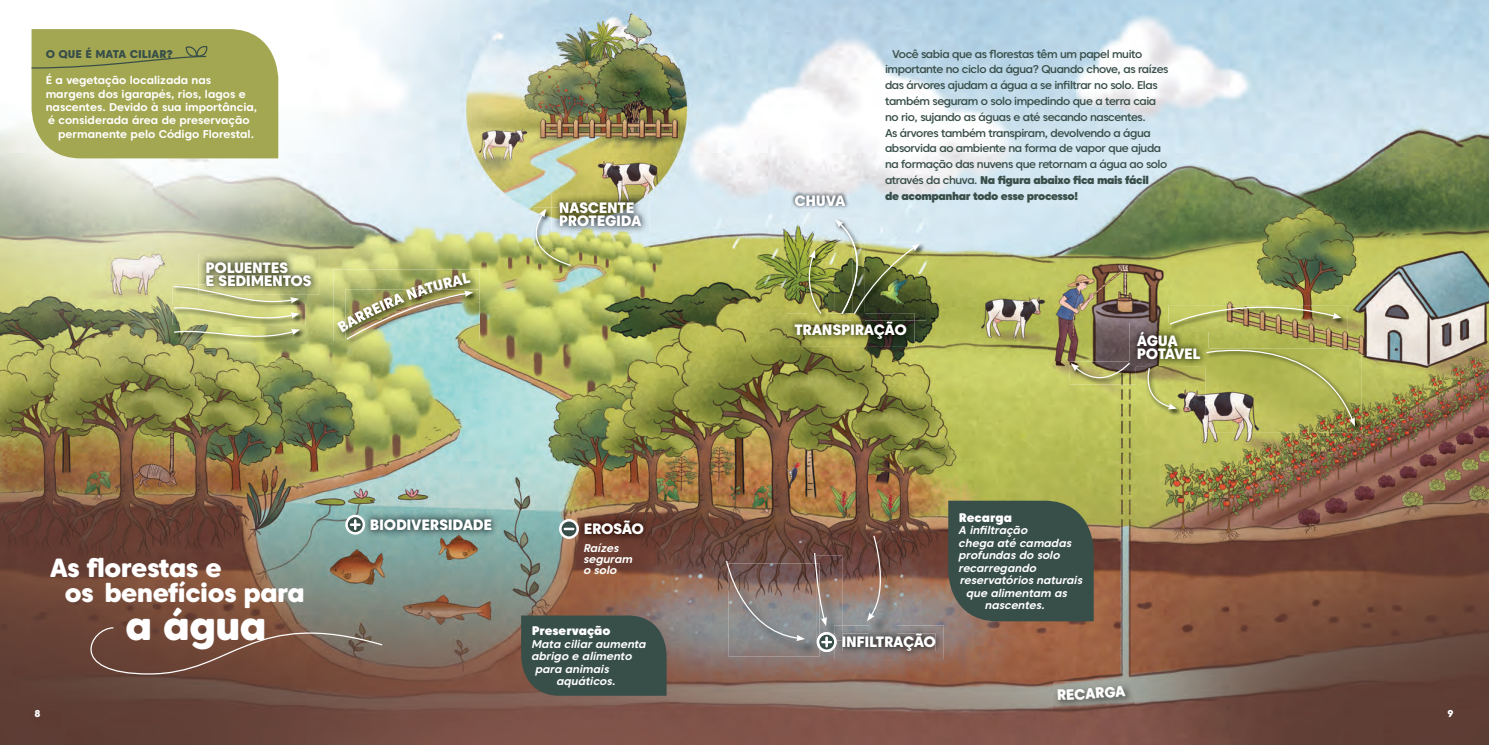
<style>
.page{position:relative;width:1489px;height:745px;background:#fff}
.page>*{position:absolute;margin:0;border:0;box-sizing:border-box;transform-origin:0 0}
.t1{font:800 40.75px "Caros Soft";color:#fff}
.t2{font:800 26.25px/25.2px "Caros Soft";letter-spacing:-.02em;color:#fff}
.t3{font:800 15px/13px "Caros Soft";letter-spacing:-.02em;color:#fff}
.t4{font:800 15px/13px "Caros Soft";letter-spacing:-.04em;color:#fff}
.t5{font:900 12.5px "Caros Soft";color:#fff}
.t6{font:500 11.25px/15.8px "Caros Soft";letter-spacing:-.04em;color:#384e49}
.t7{font:italic 700 11.25px/10.8px "Caros Soft";color:#fff}
.t8{font:700 11.25px "Caros Soft";color:#fff}
.t9{font:800 11.25px "Caros Soft";color:#384e49}
.t10{font:800 10px "Caros Soft";color:#fff}
.s1{font-weight:900;color:#394f4a}
</style>
<div class="page">
<img style="left:0;top:0;width:1488px;height:744px">
<svg style="left:65px;top:606px;width:318px;height:68px;background:#765445"></svg>
<img style="left:791px;top:191px;width:57px;height:18px">
<img style="left:551px;top:194px;width:98px;height:40px">
<img style="left:559px;top:202px;width:74px;height:11px">
<img style="left:577px;top:215px;width:64px;height:11px">
<img style="left:787px;top:313px;width:127px;height:33px">
<img style="left:1129px;top:323px;width:76px;height:43px">
<img style="left:1137px;top:331px;width:40px;height:14px">
<img style="left:198px;top:254px;width:121px;height:40px">
<img style="left:207px;top:275px;width:104px;height:11px">
<img style="left:363px;top:510px;width:136px;height:27px">
<img style="left:576px;top:512px;width:75px;height:29px">
<img style="left:173px;top:284px;width:132px;height:21px">
<img style="left:198px;top:284px;width:107px;height:10px">
<img style="left:207px;top:284px;width:98px;height:2px">
<img style="left:300px;top:309px;width:5px;height:16px">
<img style="left:300px;top:305px;width:5px;height:4px">
<img style="left:300px;top:327px;width:6px;height:16px">
<svg style="left:172px;top:285px;width:128px;height:59px;background:#bdc27f"></svg>
<img style="left:534px;top:207px;width:43px;height:65px">
<img style="left:551px;top:207px;width:26px;height:27px">
<img style="left:559px;top:207px;width:18px;height:6px">
<img style="left:572px;top:215px;width:5px;height:11px">
<svg style="left:518px;top:208px;width:54px;height:58px;background:#bfc899"></svg>
<img style="left:869px;top:538px;width:27px;height:87px">
<svg style="left:867px;top:534px;width:23px;height:87px;background:#866b62"></svg>
<img style="left:807px;top:249px;width:20px;height:71px">
<svg style="left:801px;top:249px;width:21px;height:65px"></svg>
<img style="left:920px;top:242px;width:6px;height:78px">
<img style="left:834px;top:219px;width:86px;height:101px">
<img style="left:1145px;top:367px;width:37px;height:48px">
<img style="left:1069px;top:361px;width:1px;height:23px">
<svg style="left:1070px;top:361px;width:106px;height:48px;background:#b1b163"></svg>
<img style="left:1208px;top:305px;width:138px;height:26px">
<img style="left:1168px;top:325px;width:40px;height:6px">
<img style="left:1168px;top:292px;width:173px;height:33px">
<img style="left:333px;top:269px;width:146px;height:72px">
<img style="left:345px;top:289px;width:134px;height:56px">
<div style="left:30px;top:29px;width:248px;height:129px;background:#a4a752"></div>
<svg style="left:346px;top:515px;width:18px;height:18px"></svg>
<div style="left:345px;top:514px;width:20px;height:20px;border:2px solid #fff;border-radius:50%"></div>
<svg style="left:351px;top:520px;width:8px;height:8px"></svg>
<img style="left:834px;top:625px;width:109px;height:33px">
<img style="left:842px;top:633px;width:93px;height:17px">
<svg style="left:560px;top:520px;width:17px;height:17px"></svg>
<div style="left:559px;top:518px;width:20px;height:20px;border:2px solid #fff;border-radius:50%"></div>
<svg style="left:564px;top:527px;width:9px;height:3px"></svg>
<div style="left:948px;top:500px;width:145px;height:121px;background:#384e49"></div>
<div style="left:521px;top:615px;width:145px;height:80px;background:#384e49"></div>
<img style="left:1205px;top:348px;width:156px;height:84px">
<svg style="left:1205px;top:331px;width:149px;height:95px;background:#afb05c"></svg>
<img style="left:1052px;top:681px;width:82px;height:27px">
<img style="left:728px;top:563px;width:91px;height:93px">
<svg style="left:725px;top:559px;width:80px;height:81px;background:#877a79"></svg>
<img style="left:819px;top:555px;width:23px;height:76px">
<img style="left:834px;top:625px;width:8px;height:15px">
<img style="left:816px;top:625px;width:3px;height:6px">
<svg style="left:816px;top:631px;width:20px;height:20px"></svg>
<svg style="left:813px;top:551px;width:13px;height:74px"></svg>
<img style="left:337px;top:272px;width:136px;height:68px">
<svg style="left:1057px;top:685px;width:68px;height:14px"></svg>
<p class="t9" style="left:46px;top:47px;width:129px">O QUE É MATA CILIAR?</p>
<p class="t8" style="left:46px;top:73px;width:167px">É a vegetação localizada nas</p>
<p class="t8" style="left:46px;top:86px;width:201px">margens dos igarapés, rios, lagos e</p>
<p class="t8" style="left:46px;top:100px;width:213px">nascentes. Devido à sua importância,</p>
<p class="t8" style="left:48px;top:113px;width:203px">é considerada área de preservação</p>
<p class="t8" style="left:58px;top:126px;width:197px">permanente pelo Código Florestal.</p>
<h3 class="t3" style="left:206px;top:261px;width:107px">POLUENTES<br>E SEDIMENTOS</h3>
<h3 class="t3" style="left:558px;top:201px;width:84px">NASCENTE<br>PROTEGIDA</h3>
<h2 class="t2" style="left:65px;top:554px;width:241px;text-indent:-15px">As florestas e<br>os benefícios para</h2>
<h1 class="t1" style="left:125px;top:598px;width:143px">a água</h1>
<h3 class="t3" style="left:370px;top:517px;width:124px">BIODIVERSIDADE</h3>
<h3 class="t3" style="left:583px;top:521px;width:62px">EROSÃO</h3>
<p class="t7" style="left:583px;top:542px;width:51px">Raízes seguram o solo</p>
<p class="t5" style="left:531px;top:622px;width:80px">Preservação</p>
<p class="t7" style="left:531px;top:637px;width:116px">Mata ciliar aumenta</p>
<p class="t7" style="left:531px;top:650px;width:102px">abrigo e alimento</p>
<p class="t7" style="left:535px;top:662px;width:75px">para animais</p>
<p class="t7" style="left:556px;top:675px;width:61px">aquáticos.</p>
<h3 class="t3" style="left:794px;top:193px;width:53px">CHUVA</h3>
<p class="t6" style="left:885px;top:46px;width:285px;text-indent:7px">Você sabia que as florestas têm um papel muito importante no ciclo da água? Quando chove, as raízes das árvores ajudam a água a se infiltrar no solo. Elas também seguram o solo impedindo que a terra caia no rio, sujando as águas e até secando nascentes.<br>As árvores também transpiram, devolvendo a água absorvida ao ambiente na forma de vapor que ajuda na formação das nuvens que retornam a água ao solo através da chuva. <span class="s1">Na figura abaixo fica mais fácil<br>de acompanhar todo esse processo!</span></p>
<h3 class="t3" style="left:794px;top:322px;width:114px">TRANSPIRAÇÃO</h3>
<h3 class="t4" style="left:1136px;top:333px;width:65px">ÁGUA<br>POTÁVEL</h3>
<h3 class="t3" style="left:841px;top:634px;width:96px">INFILTRAÇÃO</h3>
<p class="t5" style="left:958px;top:508px;width:55px">Recarga</p>
<p class="t7" style="left:958px;top:524px;width:70px">A infiltração</p>
<p class="t7" style="left:958px;top:536px;width:114px">chega até camadas</p>
<p class="t7" style="left:958px;top:549px;width:103px">profundas do solo</p>
<p class="t7" style="left:958px;top:561px;width:79px">recarregando</p>
<p class="t7" style="left:960px;top:574px;width:124px">reservatórios naturais</p>
<p class="t7" style="left:966px;top:586px;width:103px">que alimentam as</p>
<p class="t7" style="left:985px;top:599px;width:61px">nascentes.</p>
<p class="t10" style="left:35px;top:706px;width:8px">8</p>
<p class="t10" style="left:1447px;top:706px;width:8px">9</p>
</div>
